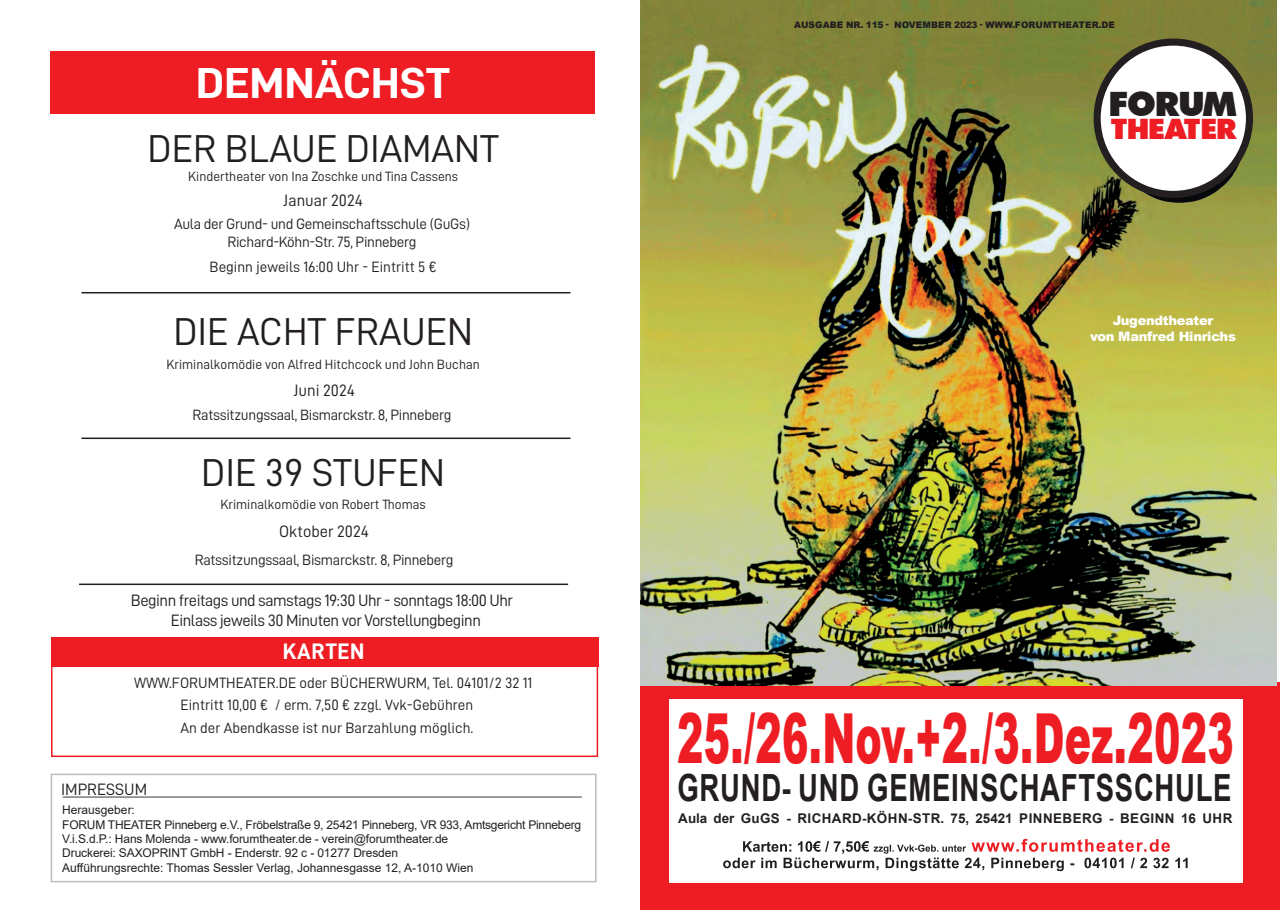
<style>
.page{position:relative;width:1280px;height:910px;background:#fff}
.page>*{position:absolute;margin:0;border:0;box-sizing:border-box;transform-origin:0 0}
.t1{font:900 69px "Arial";letter-spacing:.01em;color:#ee1d23;scale:.57 1}
.t2{font:43.5px "D DIN Bold";letter-spacing:-.005em;color:#fff;scale:1.1 1}
.t3{font:39px "D DIN";color:#231f20}
.t4{font:700 37.5px "Arial";letter-spacing:.025em;color:#231f20;scale:.74 1}
.t5{font:900 33.6px "Futura BT";letter-spacing:-.04em;color:#231f20}
.t6{font:900 28.05px "Futura BT";letter-spacing:-.04em;color:#ee1d23}
.t7{font:22.5px "D DIN Bold";letter-spacing:.03em;color:#fff}
.t8{font:16.5px "D DIN";letter-spacing:-.03em;color:#231f20}
.t9{font:16.5px "D DIN";color:#231f20}
.t10{font:15px/22.5px "D DIN";color:#231f20}
.t11{font:15px/18.5px "D DIN";letter-spacing:-.02em;color:#231f20;text-align:center}
.t12{font:13.5px "D DIN";color:#231f20}
.t13{font:700 13.35px "Arial";letter-spacing:.035em;color:#231f20}
.t14{font:900 13.05px/15.6px "Arial";letter-spacing:-.02em;color:#fff;text-align:center}
.t15{font:12px/14.4px "Arial";letter-spacing:-.01em;color:#231f20}
.t16{font:900 9px "Arial";letter-spacing:.005em;color:#231f20}
</style>
<div class="page">
<div style="left:50px;top:51px;width:545px;height:62px;background:#ee1d23"></div>
<hr style="left:81px;top:292px;width:489px;height:1px;background:#231f20">
<hr style="left:63px;top:796px;width:519px;height:2px;background:#231f20">
<div style="left:51px;top:774px;width:546px;height:108px;border:2px solid #bcbdc0"></div>
<hr style="left:79px;top:584px;width:489px;height:1px;background:#231f20">
<div style="left:51px;top:638px;width:547px;height:29px;background:#ee1d23"></div>
<div style="left:51px;top:664px;width:547px;height:93px;border:2px solid #ee1d23"></div>
<img style="left:640px;top:0;width:637px;height:30px">
<img style="left:640px;top:30px;width:637px;height:2px">
<div style="left:640px;top:682px;width:640px;height:228px;background:#ee1d23"></div>
<div style="left:669px;top:699px;width:574px;height:183px;background:#fff"></div>
<svg style="left:723px;top:839px;width:464px;height:32px"></svg>
<img style="left:640px;top:32px;width:637px;height:654px">
<div style="left:1095px;top:41px;width:154px;height:151px;background:#fff;border-radius:50%"></div>
<div style="left:1093px;top:39px;width:160px;height:159px;border:7px solid #231f20;border-radius:50%"></div>
<hr style="left:81px;top:438px;width:489px;height:1px;background:#231f20">
<h2 class="t2" style="left:196px;top:59px;width:232px">DEMNÄCHST</h2>
<h3 class="t3" style="left:148px;top:127px;width:353px">der blaue diamant</h3>
<p class="t12" style="left:188px;top:169px;width:271px">Kindertheater von I na Zoschke und Tina Cassens</p>
<h3 class="t8" style="left:283px;top:191px;width:81px">Januar 2024</h3>
<p class="t11" style="left:174px;top:214px;width:297px">Aula der Grund- und Gemeinschaftsschule (GuGs)<br>Richard-Köhn-Str. 75, Pinneberg</p>
<p class="t10" style="left:210px;top:256px;width:229px">Beginn jeweils 16:00 Uhr - Eintritt 5 €</p>
<h3 class="t3" style="left:173px;top:310px;width:301px">die acht Frauen</h3>
<p class="t12" style="left:166px;top:357px;width:315px">Kriminalkomödie von Alfred Hitchcock und John Buchan</p>
<h3 class="t8" style="left:293px;top:382px;width:63px">Juni 2024</h3>
<p class="t11" style="left:193px;top:406px;width:260px">Ratssitzungssaal, Bismarckstr. 8, Pinneberg</p>
<h3 class="t3" style="left:201px;top:451px;width:245px">die 39 stufen</h3>
<p class="t12" style="left:220px;top:497px;width:207px">Kriminalkomödie von Robert Thomas</p>
<h3 class="t9" style="left:279px;top:522px;width:91px">Oktober 2024</h3>
<p class="t11" style="left:195px;top:550px;width:260px">Ratssitzungssaal, Bismarckstr. 8, Pinneberg</p>
<h3 class="t8" style="left:131px;top:591px;width:384px">Beginn freitags und samstags 19:30 Uhr - sonntags 18:00 Uhr</h3>
<h3 class="t8" style="left:171px;top:611px;width:311px">Einlass jeweils 30 Minuten vor Vorstellungbeginn</h3>
<h3 class="t7" style="left:283px;top:638px;width:83px">KARTEN</h3>
<p class="t10" style="left:180px;top:671px;width:354px;text-indent:-46px">www.forumtheater.de oder Bücherwurm, Tel. 04101/2 32 11<br>Eintritt 10,00 € / erm. 7,50 € zzgl. Vvk-Gebühren<br>An der Abendkasse ist nur Barzahlung möglich.</p>
<h3 class="t8" style="left:61px;top:780px;width:10px">Impre</h3>
<h3 class="t8" style="left:106px;top:780px;width:40px">ssum</h3>
<p class="t15" style="left:62px;top:803px;width:520px">Herausgeber:<br>FORUM THEATER Pinneberg e.V., Fröbelstraße 9, 25421 Pinneberg, VR 933, Amtsgericht Pinneberg V.i.S.d.P.: Hans Molenda - www.forumtheater.de - verein@forumtheater.de<br>Druckerei: SAXOPRINT GmbH - Enderstr. 92 c - 01277 Dresden<br>Aufführungsrechte: Thomas Sessler Verlag, Johannesgasse 12, A-1010 Wien</p>
<p class="t16" style="left:794px;top:18px;width:322px">Ausgabe Nr. 115 - November 2023 - WWW.forumth eater.de</p>
<h3 class="t5" style="left:1108px;top:84px;width:130px">FORUM</h3>
<h3 class="t6" style="left:1111px;top:112px;width:127px">THEATER</h3>
<p class="t14" style="left:1090px;top:312px;width:147px">Jugendtheater<br>von Manfred Hinrichs</p>
<h1 class="t1" style="left:677px;top:688px;width:978px">25./26.Nov.+2./3.Dez.2023</h1>
<h3 class="t4" style="left:677px;top:762px;width:750px">GRUND- UND GEMEINSCHAFTSSCHULE</h3>
<p class="t13" style="left:678px;top:809px;width:556px">AULA DER GUGS - RICHARD-KÖHN-STR. 75, 25421 PINNEBERG - BEGINN 16 UHR</p>
</div>
